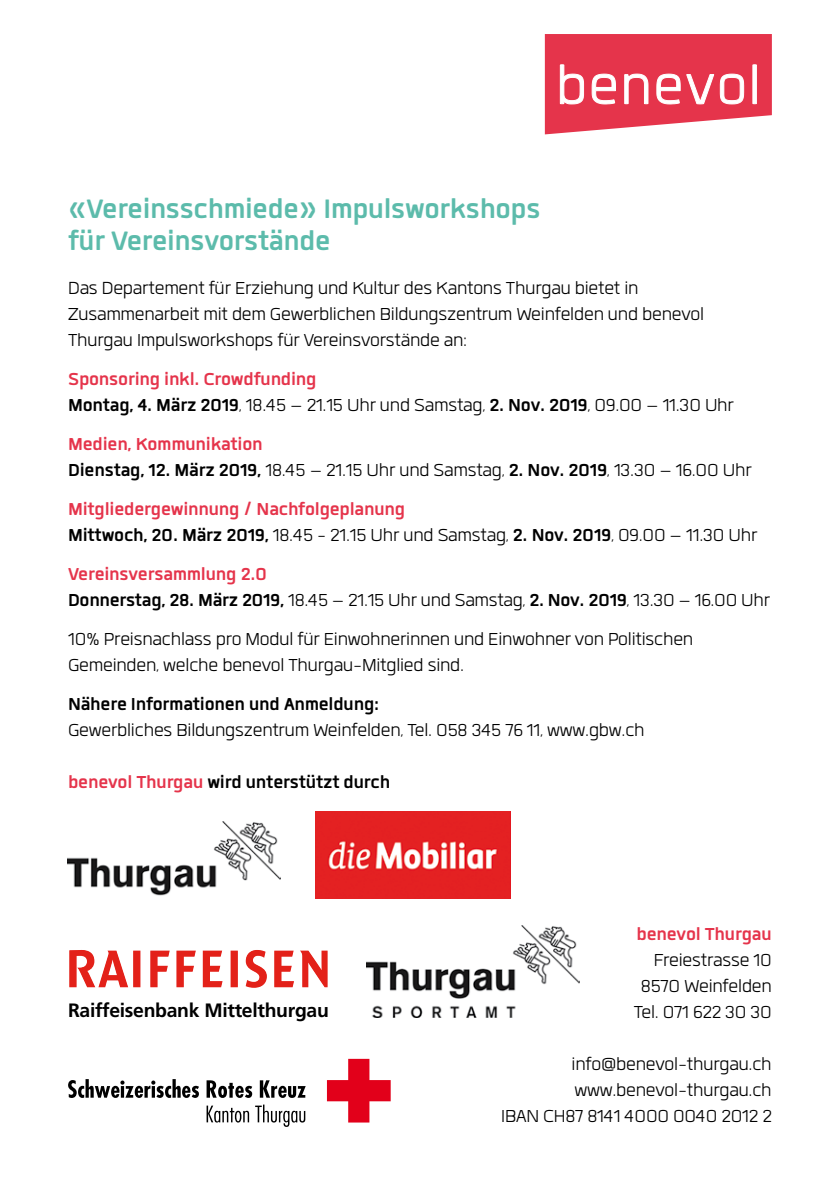
<style>
.page{position:relative;width:840px;height:1191px;background:#fff}
.page>*{position:absolute;margin:0;border:0;box-sizing:border-box;transform-origin:0 0}
.t1{font:700 37px/32px "Quan";letter-spacing:-.01em;color:#5cbbab}
.t2{font:300 24px/26px "Quan";letter-spacing:-.01em;color:#000}
.t3{font:700 24px "Quan";letter-spacing:-.01em;color:#000}
.t4{font:700 24px "Quan";letter-spacing:-.01em;color:#e5344b}
.t5{font:700 19.4px "Frutiger";letter-spacing:-.015em;color:#000}
.s1{font-weight:700;color:#e5344b}
.s2{font-weight:700}
</style>
<div class="page">
<img style="left:68px;top:821px;width:212px;height:75px">
<img style="left:367px;top:925px;width:212px;height:92px">
<img style="left:315px;top:811px;width:194px;height:88px">
<svg style="left:69px;top:950px;width:258px;height:37px"></svg>
<svg style="left:327px;top:1058px;width:63px;height:64px"></svg>
<svg style="left:68px;top:1079px;width:131px;height:19px"></svg>
<svg style="left:206px;top:1080px;width:46px;height:18px"></svg>
<svg style="left:260px;top:1080px;width:45px;height:18px"></svg>
<svg style="left:206px;top:1105px;width:43px;height:17px"></svg>
<svg style="left:255px;top:1104px;width:50px;height:22px"></svg>
<svg style="left:544px;top:34px;width:227px;height:100px"></svg>
<h1 class="t1" style="left:68px;top:192px;width:473px">«Vereinsschmiede» Impulsworkshops für Vereinsvorstände</h1>
<p class="t2" style="left:68px;top:275px;width:637px">Das Departement für Erziehung und Kultur des Kantons Thurgau bietet in<br>Zusammenarbeit mit dem Gewerblichen Bildungszentrum Weinfelden und benevol<br>Thurgau Impulsworkshops für Vereinsvorstände an:</p>
<p class="t2" style="left:68px;top:366px;width:667px"><span class="s1">Sponsoring inkl. Crowdfunding<br></span><span class="s2">Montag, 4. März 2019</span>, 18.45 – 21.15 Uhr und Samstag, <span class="s2">2. Nov. 2019</span>, 09.00 – 11.30 Uhr</p>
<p class="t2" style="left:68px;top:431px;width:684px"><span class="s1">Medien, Kommunikation<br></span><span class="s2">Dienstag, 12. März 2019,</span> 18.45 – 21.15 Uhr und Samstag, <span class="s2">2. Nov. 2019</span>, 13.30 – 16.00 Uhr</p>
<p class="t2" style="left:68px;top:496px;width:690px"><span class="s1">Mitgliedergewinnung / Nachfolgeplanung<br></span><span class="s2">Mittwoch, 20. März 2019,</span> 18.45 - 21.15 Uhr und Samstag, <span class="s2">2. Nov. 2019</span>, 09.00 – 11.30 Uhr</p>
<p class="t2" style="left:68px;top:561px;width:703px"><span class="s1">Vereinsversammlung 2.0<br></span><span class="s2">Donnerstag, 28. März 2019,</span> 18.45 – 21.15 Uhr und Samstag, <span class="s2">2. Nov. 2019</span>, 13.30 – 16.00 Uhr</p>
<p class="t2" style="left:68px;top:626px;width:626px">10% Preisnachlass pro Modul für Einwohnerinnen und Einwohner von Politischen<br>Gemeinden, welche benevol Thurgau-Mitglied sind.</p>
<p class="t3" style="left:68px;top:692px;width:312px">Nähere Informationen und Anmeldung:</p>
<p class="t2" style="left:68px;top:704px;width:578px;line-height:52px">Gewerbliches Bildungszentrum Weinfelden, Tel. 058 345 76 11, www.gbw.ch <span class="s1">benevol Thurgau</span> <span class="s2">wird unterstützt durch</span></p>
<p class="t5" style="left:68px;top:999px;width:262px">Raiffeisenbank Mittelthurgau</p>
<p class="t4" style="left:636px;top:922px;width:137px">benevol Thurgau</p>
<p class="t2" style="left:633px;top:946px;width:139px;text-align:justify;text-indent:20px">Freiestrasse 10<br>8570 Weinfelden Tel. 071 622 30 30</p>
<p class="t2" style="left:501px;top:1050px;width:272px;text-align:right">info@benevol-thurgau.ch www.benevol-thurgau.ch<br>IBAN CH87 8141 4000 0040 2012 2</p>
</div>
